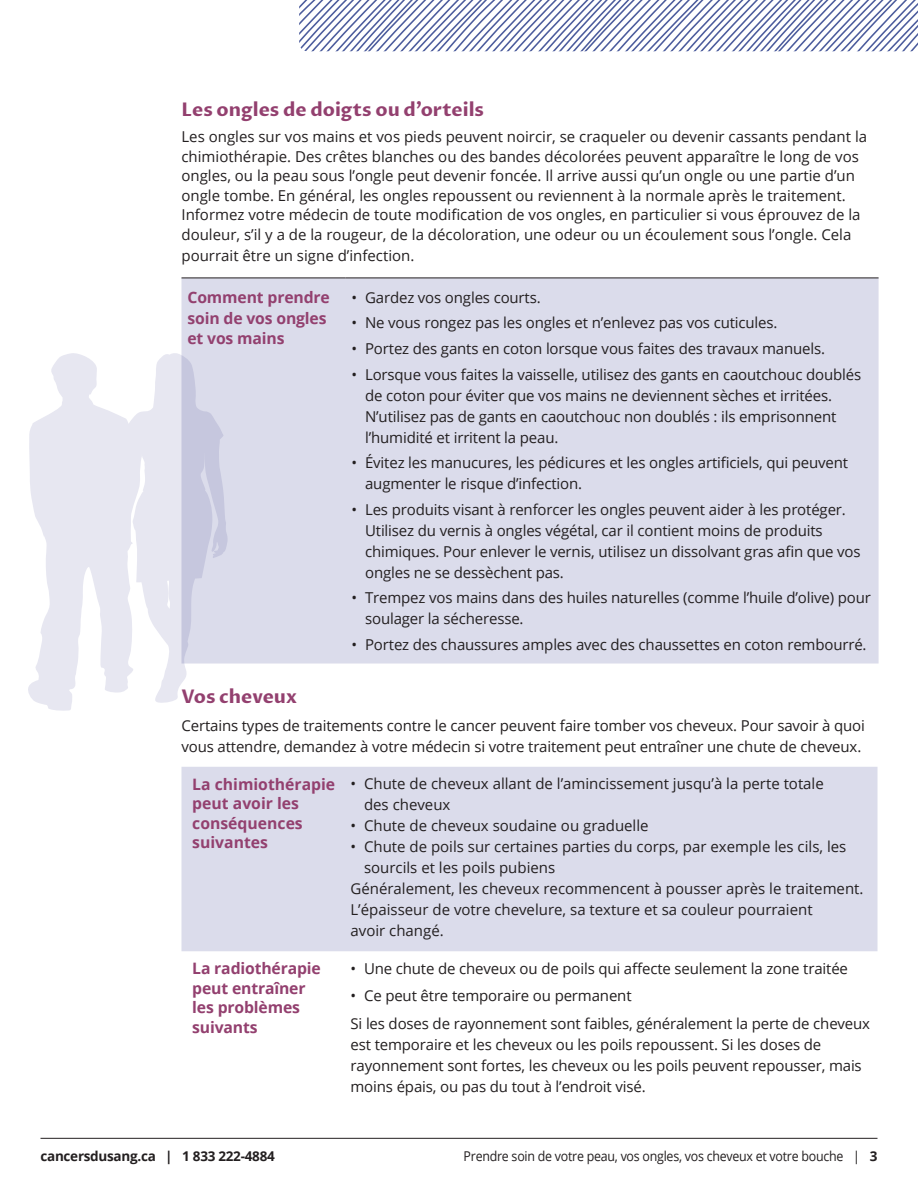
<style>
.page{position:relative;width:918px;height:1188px;background:#fff}
.page>*{position:absolute;margin:0;border:0;box-sizing:border-box;transform-origin:0 0}
.t1{font:700 18.75px "Proza Libre";color:#93406f}
.t2{font:700 15.75px/19.5px "Open Sans";letter-spacing:-.01em;color:#93406f}
.t3{font:15px/21px "Open Sans";letter-spacing:-.01em;color:#231f20}
.t4{font:13.5px "Open Sans";letter-spacing:-.02em;color:#231f20;scale:.92 1}
.t5{font:700 13.5px "Open Sans";letter-spacing:-.02em;color:#231f20}
.s1{font-weight:700}
</style>
<div class="page">
<hr style="left:40px;top:1138px;width:838px;height:1px;background:#231f20">
<div style="left:181px;top:279px;width:698px;height:385px;background:#dbdceb"></div>
<hr style="left:181px;top:278px;width:165px;height:1px;background:#231f20">
<hr style="left:346px;top:278px;width:533px;height:1px;background:#231f20">
<div style="left:181px;top:767px;width:697px;height:184px;background:#dbdceb"></div>
<svg style="left:28px;top:352px;width:200px;height:359px"></svg>
<svg style="left:299px;top:0;width:619px;height:51px"></svg>
<p class="t1" style="left:181px;top:98px;width:304px">Les ongles de doigts ou d’orteils</p>
<p class="t3" style="left:181px;top:126px;width:687px;line-height:19.5px">Les ongles sur vos mains et vos pieds peuvent noircir, se craqueler ou devenir cassants pendant la chimiothérapie. Des crêtes blanches ou des bandes décolorées peuvent apparaître le long de vos ongles, ou la peau sous l’ongle peut devenir foncée. Il arrive aussi qu’un ongle ou une partie d’un ongle tombe. En général, les ongles repoussent ou reviennent à la normale après le traitement.<br>Informez votre médecin de toute modification de vos ongles, en particulier si vous éprouvez de la douleur, s’il y a de la rougeur, de la décoloration, une odeur ou un écoulement sous l’ongle. Cela</p>
<p class="t3" style="left:181px;top:244px;width:234px">pourrait être un signe d’infection.</p>
<p class="t2" style="left:187px;top:287px;width:144px;line-height:20.2px">Comment prendre soin de vos ongles et vos mains</p>
<p class="t3" style="left:352px;top:287px;width:191px">• Gardez vos ongles courts.</p>
<p class="t3" style="left:352px;top:312px;width:427px">• Ne vous rongez pas les ongles et n’enlevez pas vos cuticules.</p>
<p class="t3" style="left:352px;top:338px;width:475px">• Portez des gants en coton lorsque vous faites des travaux manuels.</p>
<p class="t3" style="left:365px;top:363px;width:498px;text-indent:-14px">• Lorsque vous faites la vaisselle, utilisez des gants en caoutchouc doublés de coton pour éviter que vos mains ne deviennent sèches et irritées.<br>N’utilisez pas de gants en caoutchouc non doublés : ils emprisonnent l’humidité et irritent la peau.</p>
<p class="t3" style="left:365px;top:452px;width:485px;text-indent:-13px">• Évitez les manucures, les pédicures et les ongles artificiels, qui peuvent augmenter le risque d’infection.</p>
<p class="t3" style="left:365px;top:499px;width:497px;text-indent:-13px">• Les produits visant à renforcer les ongles peuvent aider à les protéger.<br>Utilisez du vernis à ongles végétal, car il contient moins de produits chimiques. Pour enlever le vernis, utilisez un dissolvant gras afin que vos ongles ne se dessèchent pas.</p>
<p class="t3" style="left:365px;top:587px;width:507px;text-indent:-13px">• Trempez vos mains dans des huiles naturelles (comme l’huile d’olive) pour soulager la sécheresse.</p>
<p class="t3" style="left:352px;top:634px;width:517px">• Portez des chaussures amples avec des chaussettes en coton rembourré.</p>
<p class="t1" style="left:181px;top:685px;width:117px">Vos cheveux</p>
<p class="t3" style="left:181px;top:714px;width:685px">Certains types de traitements contre le cancer peuvent faire tomber vos cheveux. Pour savoir à quoi vous attendre, demandez à votre médecin si votre traitement peut entraîner une chute de cheveux.</p>
<p class="t2" style="left:192px;top:774px;width:145px">La chimiothérapie peut avoir les conséquences suivantes</p>
<p class="t3" style="left:364px;top:773px;width:461px;text-indent:-14px">• Chute de cheveux allant de l’amincissement jusqu’à la perte totale des cheveux</p>
<p class="t3" style="left:351px;top:815px;width:300px">• Chute de cheveux soudaine ou graduelle</p>
<p class="t3" style="left:351px;top:836px;width:497px">• Chute de poils sur certaines parties du corps, par exemple les cils, les</p>
<p class="t3" style="left:364px;top:857px;width:193px">sourcils et les poils pubiens</p>
<p class="t3" style="left:351px;top:878px;width:515px">Généralement, les cheveux recommencent à pousser après le traitement.</p>
<p class="t3" style="left:351px;top:899px;width:464px">L’épaisseur de votre chevelure, sa texture et sa couleur pourraient</p>
<p class="t3" style="left:351px;top:920px;width:95px">avoir changé.</p>
<p class="t2" style="left:192px;top:958px;width:130px">La radiothérapie peut entraîner les problèmes suivants</p>
<p class="t3" style="left:351px;top:957px;width:499px">• Une chute de cheveux ou de poils qui affecte seulement la zone traitée</p>
<p class="t3" style="left:351px;top:982px;width:521px;line-height:27.8px">• Ce peut être temporaire ou permanent<br>Si les doses de rayonnement sont faibles, généralement la perte de cheveux</p>
<p class="t3" style="left:351px;top:1034px;width:513px">est temporaire et les cheveux ou les poils repoussent. Si les doses de rayonnement sont fortes, les cheveux ou les poils peuvent repousser, mais moins épais, ou pas du tout à l’endroit visé.</p>
<p class="t5" style="left:40px;top:1147px;width:236px">cancersdusang.ca | 1 833 222-4884</p>
<p class="t4" style="left:464px;top:1147px;width:451px">Prendre soin de votre peau, vos ongles, vos cheveux et votre bouche | <span class="s1">3</span></p>
</div>
